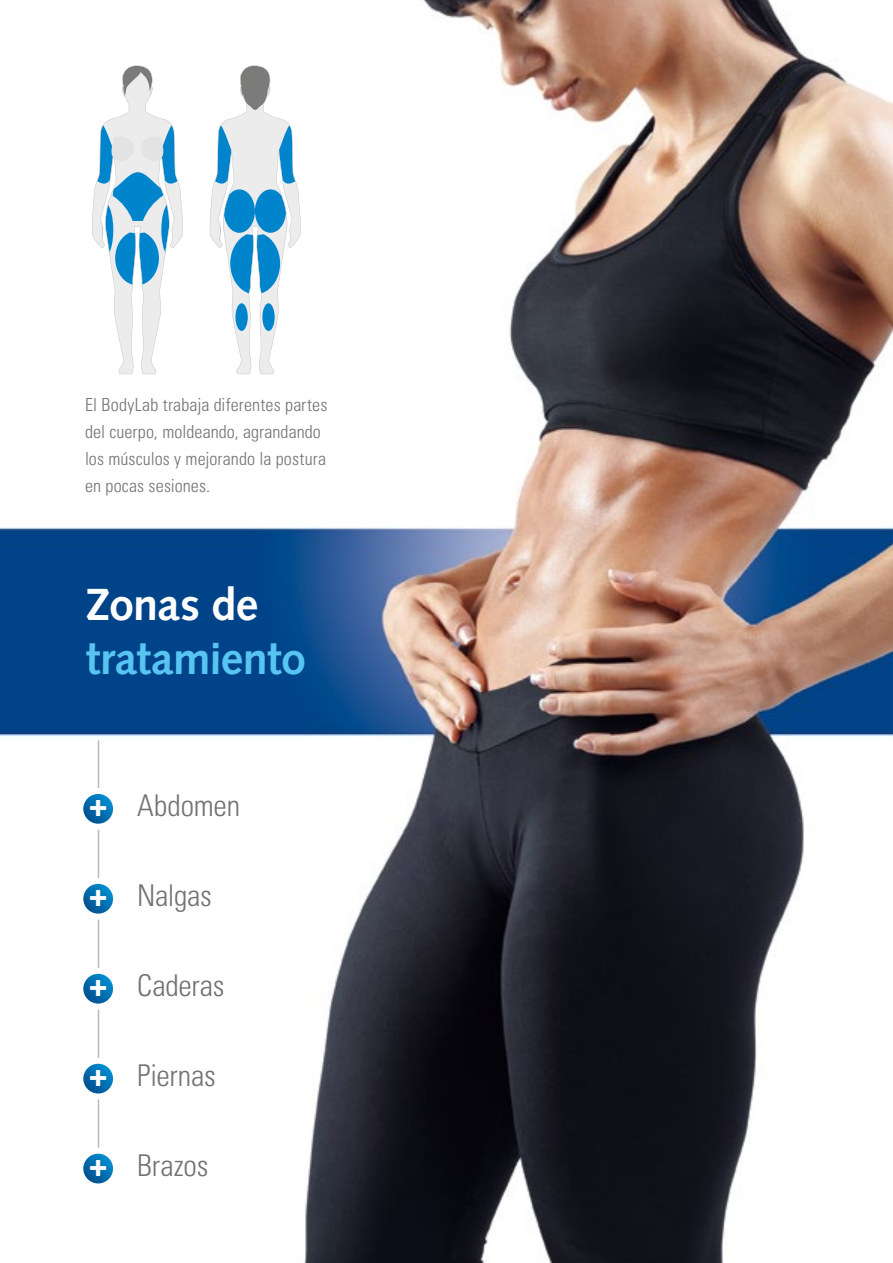
<style>
.page{position:relative;width:893px;height:1263px;background:#fff}
.page>*{position:absolute;margin:0;border:0;box-sizing:border-box;transform-origin:0 0}
.t1{font:700 45px "Syntax LT Std";letter-spacing:-.015em;color:#57c4f1}
.t2{font:700 45px "Syntax LT Std";letter-spacing:-.02em;color:#fff}
.t3{font:300 condensed 30px "Univers LT Pro";letter-spacing:-.005em;color:#727474}
.t4{font:300 condensed 18px/27px "Univers LT Pro";letter-spacing:.005em;color:#727474}
.s1{font-family:"Univers LT Pro 65";font-weight:700;font-stretch:normal;color:#fff}
</style>
<div class="page">
<img style="left:0;top:0;width:893px;height:1263px">
<svg style="left:92px;top:65px;width:91px;height:309px"></svg>
<svg style="left:210px;top:65px;width:90px;height:309px"></svg>
<hr style="left:98px;top:740px;width:1px;height:430px;background:#b8baba">
<svg style="left:80px;top:791px;width:36px;height:36px"></svg>
<div style="left:77px;top:788px;width:42px;height:42px;border:6px solid #fff;border-radius:50%"></div>
<svg style="left:80px;top:881px;width:36px;height:36px"></svg>
<div style="left:77px;top:878px;width:42px;height:42px;border:6px solid #fff;border-radius:50%"></div>
<svg style="left:80px;top:971px;width:36px;height:35px"></svg>
<div style="left:77px;top:968px;width:42px;height:41px;border:6px solid #fff;border-radius:50%"></div>
<svg style="left:80px;top:1061px;width:36px;height:35px"></svg>
<div style="left:77px;top:1058px;width:42px;height:41px;border:6px solid #fff;border-radius:50%"></div>
<svg style="left:80px;top:1151px;width:36px;height:35px"></svg>
<div style="left:77px;top:1148px;width:42px;height:41px;border:6px solid #fff;border-radius:50%"></div>
<p class="t4" style="left:85px;top:390px;width:244px">El BodyLab trabaja diferentes partes del cuerpo, moldeando, agrandando los músculos y mejorando la postura en pocas sesiones.</p>
<h1 class="t2" style="left:85px;top:579px;width:174px">Zonas de</h1>
<h1 class="t1" style="left:85px;top:633px;width:222px">tratamiento</h1>
<h2 class="t3" style="left:90px;top:785px;width:152px"><span class="s1">+</span> Abdomen</h2>
<h2 class="t3" style="left:90px;top:875px;width:124px"><span class="s1">+</span> Nalgas</h2>
<h2 class="t3" style="left:90px;top:965px;width:137px"><span class="s1">+</span> Caderas</h2>
<h2 class="t3" style="left:90px;top:1055px;width:128px"><span class="s1">+</span> Piernas</h2>
<h2 class="t3" style="left:90px;top:1145px;width:120px"><span class="s1">+</span> Brazos</h2>
</div>
